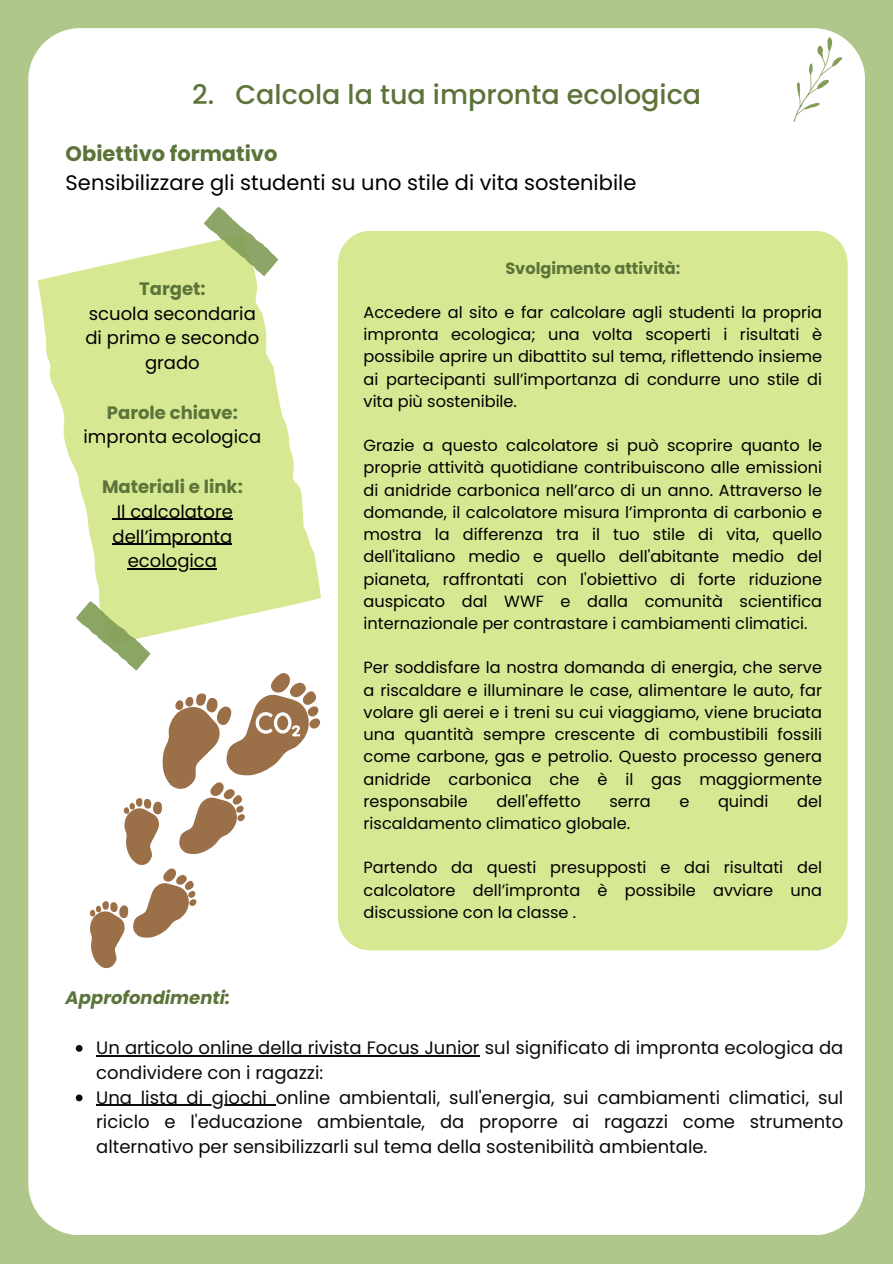
<style>
.page{position:relative;width:893px;height:1264px;background:#fff}
.page>*{position:absolute;margin:0;border:0;box-sizing:border-box;transform-origin:0 0}
.t1{font:500 27px "Poppins";color:#5c7439}
.t2{font:21px "Poppins";color:#000}
.t3{font:700 21px "Poppins";color:#5c7439}
.t4{font:18px/24.8px "Poppins";color:#0a0a09}
.t5{font:18px/24.8px "Poppins";color:#000;text-align:center}
.t6{font:700 18px "Poppins";color:#5c7439}
.t7{font:italic 700 18px "Poppins";color:#5c7439}
.t8{font:16.2px/22.2px "Poppins";color:#000;text-align:justify}
.t9{font:700 16.2px "Poppins";color:#5c7439}
</style>
<div class="page">
<div style="left:0;top:0;width:892px;height:1263px;background:#afc78b"></div>
<div style="left:28px;top:28px;width:837px;height:1206px;background:#fff;border-radius:52px"></div>
<svg style="left:793px;top:37px;width:49px;height:85px"></svg>
<svg style="left:37px;top:244px;width:284px;height:354px;fill:#d7e893"></svg>
<svg style="left:201px;top:207px;width:80px;height:78px"></svg>
<div style="left:338px;top:231px;width:509px;height:719px;background:#d7e893;border-radius:32px"></div>
<svg style="left:73px;top:592px;width:247px;height:376px"></svg>
<hr style="left:117px;top:519px;width:116px;height:1px;background:#000">
<hr style="left:112px;top:543px;width:120px;height:2px;background:#000">
<hr style="left:128px;top:568px;width:89px;height:1px;background:#000">
<svg style="left:76px;top:1045px;width:6px;height:6px"></svg>
<hr style="left:96px;top:1055px;width:383px;height:1px;background:#0a0a09">
<svg style="left:76px;top:1094px;width:6px;height:7px"></svg>
<svg style="left:96px;top:1104px;width:12px;height:1px"></svg>
<hr style="left:108px;top:1104px;width:168px;height:1px;background:#0a0a09">
<h1 class="t1" style="left:192px;top:76px;width:510px">2. Calcola la tua impronta ecologica</h1>
<p class="t3" style="left:66px;top:139px;width:213px">Obiettivo formativo</p>
<p class="t2" style="left:66px;top:168px;width:572px">Sensibilizzare gli studenti su uno stile di vita sostenibile</p>
<p class="t6" style="left:139px;top:276px;width:68px">Target:</p>
<p class="t5" style="left:85px;top:301px;width:175px">scuola secondaria di primo e secondo grado</p>
<p class="t6" style="left:107px;top:400px;width:132px">Parole chiave:</p>
<p class="t5" style="left:83px;top:425px;width:179px">impronta ecologica</p>
<p class="t6" style="left:102px;top:474px;width:142px">Materiali e link:</p>
<p class="t5" style="left:112px;top:499px;width:122px">Il calcolatore dell’impronta ecologica</p>
<p class="t9" style="left:505px;top:256px;width:176px">Svolgimento attività:</p>
<p class="t8" style="left:363px;top:301px;width:460px">Accedere al sito e far calcolare agli studenti la propria impronta ecologica; una volta scoperti i risultati è possibile aprire un dibattito sul tema, riflettendo insieme ai partecipanti sull’importanza di condurre uno stile di vita più sostenibile.</p>
<p class="t8" style="left:363px;top:434px;width:460px">Grazie a questo calcolatore si può scoprire quanto le proprie attività quotidiane contribuiscono alle emissioni di anidride carbonica nell’arco di un anno. Attraverso le domande, il calcolatore misura l’impronta di carbonio e mostra la differenza tra il tuo stile di vita, quello dell'italiano medio e quello dell'abitante medio del pianeta, raffrontati con l'obiettivo di forte riduzione auspicato dal WWF e dalla comunità scientifica internazionale per contrastare i cambiamenti climatici.</p>
<p class="t8" style="left:363px;top:656px;width:460px">Per soddisfare la nostra domanda di energia, che serve a riscaldare e illuminare le case, alimentare le auto, far volare gli aerei e i treni su cui viaggiamo, viene bruciata una quantità sempre crescente di combustibili fossili come carbone, gas e petrolio. Questo processo genera anidride carbonica che è il gas maggiormente responsabile</p>
<p class="t8" style="left:496px;top:790px;width:86px">dell'effetto</p>
<p class="t8" style="left:609px;top:790px;width:43px">serra</p>
<p class="t8" style="left:679px;top:790px;width:12px">e</p>
<p class="t8" style="left:718px;top:790px;width:52px">quindi</p>
<p class="t8" style="left:797px;top:790px;width:26px">del</p>
<p class="t8" style="left:363px;top:812px;width:268px">riscaldamento climatico globale.</p>
<p class="t8" style="left:363px;top:856px;width:460px">Partendo da questi presupposti e dai risultati del calcolatore dell’impronta è possibile avviare una discussione con la classe .</p>
<p class="t7" style="left:66px;top:985px;width:166px">Approfondimenti:</p>
<p class="t4" style="left:96px;top:1035px;width:748px">Un articolo online della rivista Focus Junior sul significato di impronta ecologica da condividere con i ragazzi:<br>Una lista di giochi online ambientali, sull'energia, sui cambiamenti climatici, sul riciclo e l'educazione ambientale, da proporre ai ragazzi come strumento alternativo per sensibilizzarli sul tema della sostenibilità ambientale.</p>
</div>
